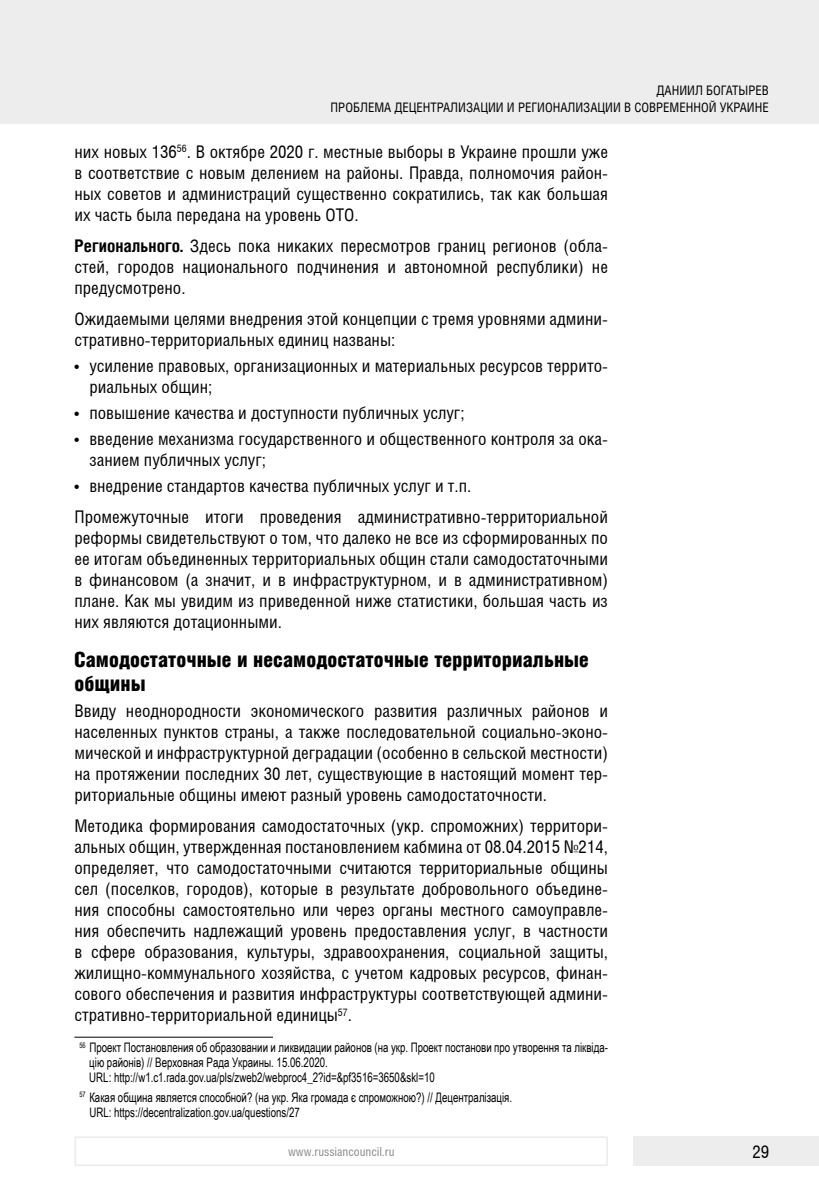
<style>
.page{position:relative;width:819px;height:1191px;background:#fff}
.page>*{position:absolute;margin:0;border:0;box-sizing:border-box;transform-origin:0 0}
.t1{font:900 21px/24.5px "Helios Cond";color:#000}
.t2{font:17.5px/21px "Helios Cond";color:#000;text-align:justify}
.t3{font:13.12px/14.9px "Arial Narrow";color:#000;scale:.9 1}
.t4{font:13.12px/17.5px "Helios Cond";color:#000;text-align:right}
.t5{font:12.25px "Helios Cond";color:#878787}
.s1{font-weight:700}
</style>
<div class="page">
<div style="left:0;top:0;width:819px;height:124px;background:#ededed"></div>
<div style="left:632px;top:1136px;width:187px;height:30px;background:#ededed"></div>
<div style="left:74px;top:1136px;width:534px;height:30px;border:2px solid #ededed"></div>
<hr style="left:74px;top:1037px;width:199px;height:1px;background:#000">
<p class="t4" style="left:330px;top:81px;width:440px">ДАНИИЛ БОГАТЫРЕВ<br>ПРОБЛЕМА ДЕЦЕНТРАЛИЗАЦИИ И РЕГИОНАЛИЗАЦИИ В СОВРЕМЕННОЙ УКРАИНЕ</p>
<p class="t2" style="left:74px;top:141px;width:535px">них новых 136<sup>56</sup>. В октябре 2020 г. местные выборы в Украине прошли уже в соответствие с новым делением на районы. Правда, полномочия район&shy;ных советов и администраций существенно сократились, так как большая их часть была передана на уровень ОТО.</p>
<p class="t2" style="left:74px;top:235px;width:535px"><span class="s1">Регионального.</span> Здесь пока никаких пересмотров границ регионов (обла&shy;стей, городов национального подчинения и автономной республики) не предусмотрено.</p>
<p class="t2" style="left:74px;top:308px;width:535px">Ожидаемыми целями внедрения этой концепции с тремя уровнями админи&shy;стративно-территориальных единиц названы:</p>
<p class="t2" style="left:89px;top:354px;width:520px;text-indent:-15px">• усиление правовых, организационных и материальных ресурсов террито&shy;риальных общин;</p>
<p class="t2" style="left:74px;top:401px;width:391px">• повышение качества и доступности публичных услуг;</p>
<p class="t2" style="left:89px;top:427px;width:520px;text-indent:-15px">• введение механизма государственного и общественного контроля за ока&shy;занием публичных услуг;</p>
<p class="t2" style="left:74px;top:469px;width:535px;line-height:31px">• внедрение стандартов качества публичных услуг и т.п.<br>Промежуточные итоги проведения административно-территориальной</p>
<p class="t2" style="left:74px;top:526px;width:535px">реформы свидетельствуют о том, что далеко не все из сформированных по ее итогам объединенных территориальных общин стали самодостаточными в финансовом (а значит, и в инфраструктурном, и в административном) плане. Как мы увидим из приведенной ниже статистики, большая часть из них являются дотационными.</p>
<p class="t1" style="left:74px;top:647px;width:516px">Самодостаточные и несамодостаточные территориальные общины</p>
<p class="t2" style="left:74px;top:700px;width:535px">Ввиду неоднородности экономического развития различных районов и населенных пунктов страны, а также последовательной социально-эконо&shy;мической и инфраструктурной деградации (особенно в сельской местности) на протяжении последних 30 лет, существующие в настоящий момент тер&shy;риториальные общины имеют разный уровень самодостаточности.</p>
<p class="t2" style="left:74px;top:815px;width:535px">Методика формирования самодостаточных (укр. спроможних) территори&shy;альных общин, утвержденная постановлением кабмина от 08.04.2015 №214, определяет, что самодостаточными считаются территориальные общины сел (поселков, городов), которые в результате добровольного объедине&shy;ния способны самостоятельно или через органы местного самоуправле&shy;ния обеспечить надлежащий уровень предоставления услуг, в частности в сфере образования, культуры, здравоохранения, социальной защиты, жилищно-коммунального хозяйства, с учетом кадровых ресурсов, финан&shy;сового обеспечения и развития инфраструктуры соответствующей админи&shy;стративно-территориальной единицы<sup>57</sup>.</p>
<p class="t3" style="left:89px;top:1039px;width:577px;text-indent:-10px"><sup>56</sup> Проект Постановления об образовании и ликвидации районов (на укр. Проект постанови про утворення та ліквіда&shy;цію районів) // Верховная Рада Украины. 15.06.2020.<br>URL: http://w1.c1.rada.gov.ua/pls/zweb2/webproc4_2?id=&amp;pf3516=3650&amp;skl=10</p>
<p class="t3" style="left:89px;top:1089px;width:471px;text-indent:-10px"><sup>57</sup> Какая община является способной? (на укр. Яка громада є спроможною?) // Децентралізація.<br>URL: https://decentralization.gov.ua/questions/27</p>
<p class="t5" style="left:288px;top:1144px;width:108px">www.russiancouncil.ru</p>
<p class="t2" style="left:752px;top:1141px;width:18px">29</p>
</div>
